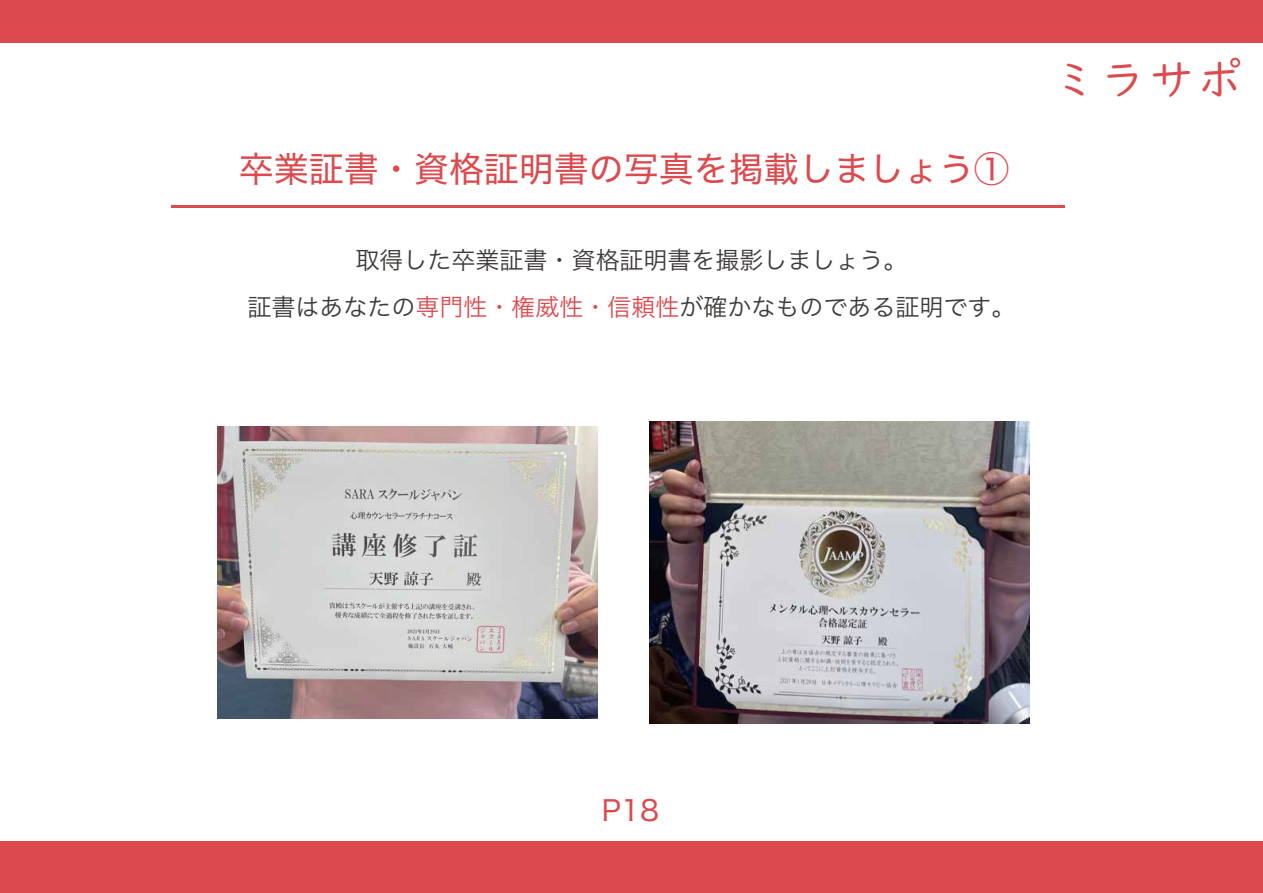
<style>
.page{position:relative;width:1263px;height:893px;background:#fff}
.page>*{position:absolute;margin:0;border:0;box-sizing:border-box;transform-origin:0 0}
.t1{font:44.1px "UD Digi Kyokasho N R";color:#dc4a4e}
.t2{font:34.95px "Hira Kaku Pro N W4";color:#dc4a4e}
.t3{font:28.35px "Hira Kaku Pro N W4";color:#dc4a4e}
.t4{font:24px/46.5px "Hira Kaku Pro N W3";color:#3e3a39;text-align:center}
.s1{color:#dc4a4e}
</style>
<div class="page">
<div style="left:0;top:0;width:1263px;height:42px;background:#dc4a4e"></div>
<div style="left:0;top:842px;width:1263px;height:51px;background:#dc4a4e"></div>
<hr style="left:171px;top:205px;width:893px;height:2px;background:#dc4a4e">
<img style="left:650px;top:422px;width:380px;height:301px">
<img style="left:218px;top:426px;width:380px;height:293px">
<h2 class="t2" style="left:239px;top:138px;width:772px">卒業証書・資格証明書の写真を掲載しましょう①</h2>
<p class="t4" style="left:247px;top:235px;width:770px">取得した卒業証書・資格証明書を撮影しましょう。<br>証書はあなたの<span class="s1">専門性・権威性・信頼性</span>が確かなものである証明です。</p>
<h1 class="t1" style="left:1052px;top:54px;width:191px">ミラサポ</h1>
<p class="t3" style="left:602px;top:784px;width:59px">P18</p>
</div>
